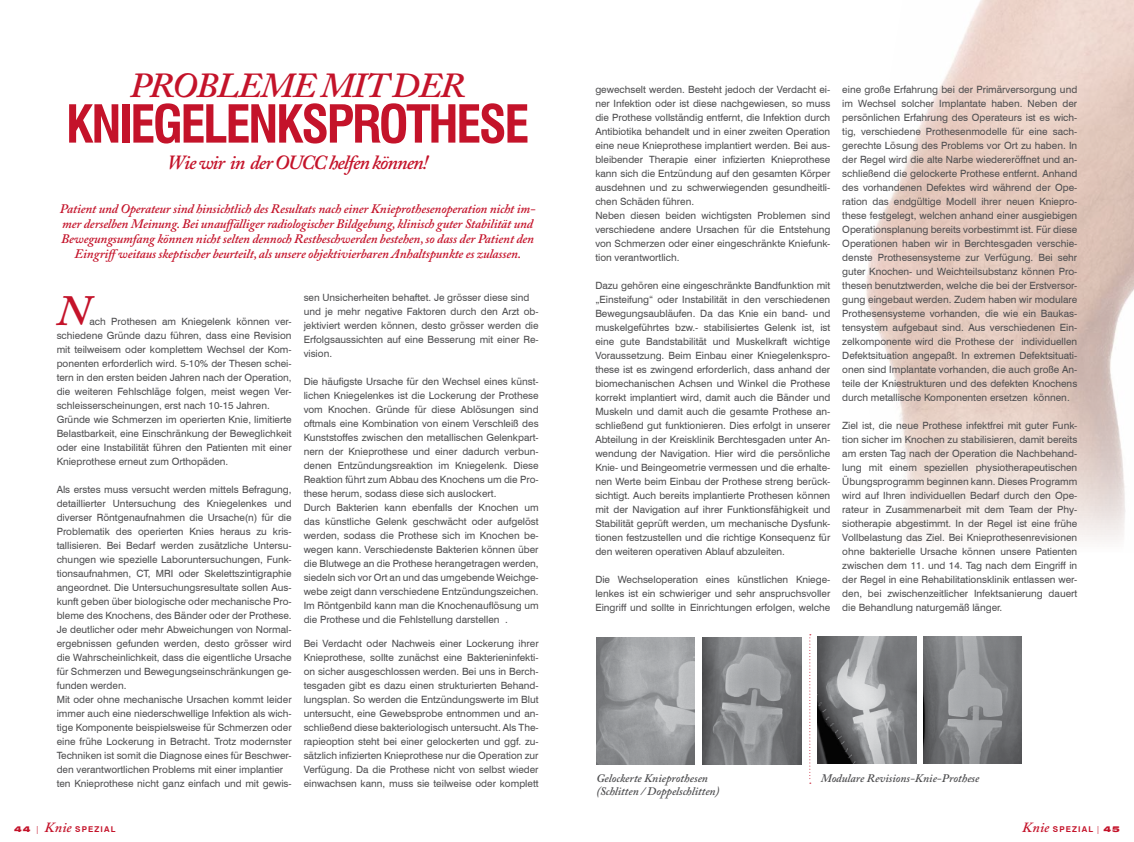
<style>
.page{position:relative;width:1134px;height:842px;background:#fff}
.page>*{position:absolute;margin:0;border:0;box-sizing:border-box;transform-origin:0 0}
.t1{font:700 condensed 51px "Swiss 721 BT";letter-spacing:-.05em;color:#c4132a}
.t2{font:italic 600 43px "Adobe Caslon Pro";color:#c4132a}
.t3{font:italic 600 35px "Adobe Caslon Pro";letter-spacing:-.035em;color:#c4132a}
.t4{font:italic 600 20px "Adobe Caslon Pro";letter-spacing:-.05em;color:#c4132a}
.t5{font:italic 600 13px/15px "Adobe Caslon Pro";letter-spacing:-.01em;color:#c4132a;text-align:center}
.t6{font:italic 600 11.5px/13px "Adobe Caslon Pro";color:#4d4d4f}
.t7{font:10px/14px "Swiss 721 BT";color:#4d4d4f}
.t8{font:700 8px "Swiss 721 BT";letter-spacing:.14em;color:#c4132a}
.s1{font-weight:900;font-stretch:expanded}
.s2{font-family:"Adobe Garamond Pro";font-weight:400}
.s3{font-family:"Adobe Caslon Pro";font-weight:600;font-style:italic;font-size:14px}
</style>
<div class="page">
<img style="left:866px;top:0;width:268px;height:542px">
<img style="left:923px;top:637px;width:98px;height:127px">
<img style="left:818px;top:637px;width:98px;height:127px">
<img style="left:702px;top:637px;width:99px;height:128px">
<img style="left:596px;top:637px;width:98px;height:128px">
<svg style="left:809px;top:634px;width:2px;height:150px"></svg>
<h3 class="t3" style="left:130px;top:64px;width:337px">PROBLEME MIT DER</h3>
<h1 class="t1" style="left:66px;top:93px;width:465px">KNIEGELENKSPROTHESE</h1>
<h3 class="t4" style="left:167px;top:150px;width:262px">Wie wir in der OUCC helfen können!</h3>
<p class="t5" style="left:60px;top:201px;width:477px">Patient und Operateur sind hinsichtlich des Resultats nach einer Knieprothesenoperation nicht im&shy;mer derselben Meinung. Bei unauffälliger radiologischer Bildgebung, klinisch guter Stabilität und Bewegungsumfang können nicht selten dennoch Restbeschwerden bestehen, so dass der Patient den Eingriffweitaus skeptischer beurteilt, als unsere objektivierbaren Anhaltspunkte es zulassen.</p>
<h2 class="t2" style="left:57px;top:285px;width:34px">N</h2>
<p class="t7" style="left:57px;top:314px;width:236px;text-indent:33px">ach Prothesen am Kniegelenk können ver&shy;schiedene Gründe dazu führen, dass eine Revision mit teilweisem oder komplettem Wechsel der Kom&shy;ponenten erforderlich wird. 5-10% der Thesen schei&shy;tern in den ersten beiden Jahren nach der Operation, die weiteren Fehlschläge folgen, meist wegen Ver&shy;schleisserscheinungen, erst nach 10-15 Jahren.<br>Gründe wie Schmerzen im operierten Knie, limitierte Belastbarkeit, eine Einschränkung der Beweglichkeit oder eine Instabilität führen den Patienten mit einer Knieprothese erneut zum Orthopäden.</p>
<p class="t7" style="left:57px;top:482px;width:236px">Als erstes muss versucht werden mittels Befragung, detaillierter Untersuchung des Kniegelenkes und diverser Röntgenaufnahmen die Ursache(n) für die Problematik des operierten Knies heraus zu kris&shy;tallisieren. Bei Bedarf werden zusätzliche Untersu&shy;chungen wie spezielle Laboruntersuchungen, Funk&shy;tionsaufnahmen, CT, MRI oder Skelettszintigraphie angeordnet. Die Untersuchungsresultate sollen Aus&shy;kunft geben über biologische oder mechanische Pro&shy;bleme des Knochens, des Bänder oder der Prothese.<br>Je deutlicher oder mehr Abweichungen von Normal&shy;ergebnissen gefunden werden, desto grösser wird die Wahrscheinlichkeit, dass die eigentliche Ursache für Schmerzen und Bewegungseinschränkungen ge&shy;funden werden.<br>Mit oder ohne mechanische Ursachen kommt leider immer auch eine niederschwellige Infektion als wich&shy;tige Komponente beispielsweise für Schmerzen oder eine frühe Lockerung in Betracht. Trotz modernster Techniken ist somit die Diagnose eines für Beschwer&shy;den verantwortlichen Problems mit einer implantier ten Knieprothese nicht ganz einfach und mit gewis-</p>
<p class="t7" style="left:304px;top:290px;width:236px">sen Unsicherheiten behaftet. Je grösser diese sind und je mehr negative Faktoren durch den Arzt ob&shy;jektiviert werden können, desto grösser werden die Erfolgsaussichten auf eine Besserung mit einer Re&shy;vision.</p>
<p class="t7" style="left:304px;top:374px;width:236px">Die häufigste Ursache für den Wechsel eines künst&shy;lichen Kniegelenkes ist die Lockerung der Prothese vom Knochen. Gründe für diese Ablösungen sind oftmals eine Kombination von einem Verschleiß des Kunststoffes zwischen den metallischen Gelenkpart&shy;nern der Knieprothese und einer dadurch verbun&shy;denen Entzündungsreaktion im Kniegelenk. Diese Reaktion führt zum Abbau des Knochens um die Pro&shy;these herum, sodass diese sich auslockert.<br>Durch Bakterien kann ebenfalls der Knochen um das künstliche Gelenk geschwächt oder aufgelöst werden, sodass die Prothese sich im Knochen be&shy;wegen kann. Verschiedenste Bakterien können über die Blutwege an die Prothese herangetragen werden, siedeln sich vor Ort an und das umgebende Weichge&shy;webe zeigt dann verschiedene Entzündungszeichen.<br>Im Röntgenbild kann man die Knochenauflösung um die Prothese und die Fehlstellung darstellen .</p>
<p class="t7" style="left:304px;top:636px;width:236px;text-align:justify">Bei Verdacht oder Nachweis einer Lockerung ihrer Knieprothese, sollte zunächst eine Bakterieninfekti&shy;on sicher ausgeschlossen werden. Bei uns in Berch&shy;tesgaden gibt es dazu einen strukturierten Behand&shy;lungsplan. So werden die Entzündungswerte im Blut untersucht, eine Gewebsprobe entnommen und an&shy;schließend diese bakteriologisch untersucht. Als The&shy;rapieoption steht bei einer gelockerten und ggf. zu&shy;sätzlich infizierten Knieprothese nur die Operation zur Verfügung. Da die Prothese nicht von selbst wieder einwachsen kann, muss sie teilweise oder komplett</p>
<p class="t7" style="left:595px;top:83px;width:236px">gewechselt werden. Besteht jedoch der Verdacht ei&shy;ner Infektion oder ist diese nachgewiesen, so muss die Prothese vollständig entfernt, die Infektion durch Antibiotika behandelt und in einer zweiten Operation eine neue Knieprothese implantiert werden. Bei aus&shy;bleibender Therapie einer infizierten Knieprothese kann sich die Entzündung auf den gesamten Körper ausdehnen und zu schwerwiegenden gesundheitli&shy;chen Schäden führen.<br>Neben diesen beiden wichtigsten Problemen sind verschiedene andere Ursachen für die Entstehung von Schmerzen oder einer eingeschränkte Kniefunk&shy;tion verantwortlich.</p>
<p class="t7" style="left:595px;top:279px;width:236px;text-align:justify">Dazu gehören eine eingeschränkte Bandfunktion mit „Einsteifung“ oder Instabilität in den verschiedenen Bewegungsaubläufen. Da das Knie ein band- und muskelgeführtes bzw.- stabilisiertes Gelenk ist, ist eine gute Bandstabilität und Muskelkraft wichtige Voraussetzung. Beim Einbau einer Kniegelenkspro&shy;these ist es zwingend erforderlich, dass anhand der biomechanischen Achsen und Winkel die Prothese korrekt implantiert wird, damit auch die Bänder und Muskeln und damit auch die gesamte Prothese an&shy;schließend gut funktionieren. Dies erfolgt in unserer Abteilung in der Kreisklinik Berchtesgaden unter An&shy;wendung der Navigation. Hier wird die persönliche Knie- und Beingeometrie vermessen und die erhalte&shy;nen Werte beim Einbau der Prothese streng berück&shy;sichtigt. Auch bereits implantierte Prothesen können mit der Navigation auf ihrer Funktionsfähigkeit und Stabilität geprüft werden, um mechanische Dysfunk&shy;tionen festzustellen und die richtige Konsequenz für den weiteren operativen Ablauf abzuleiten.</p>
<p class="t7" style="left:595px;top:573px;width:236px;text-align:justify">Die Wechseloperation eines künstlichen Kniege&shy;lenkes ist ein schwieriger und sehr anspruchsvoller Eingriff und sollte in Einrichtungen erfolgen, welche</p>
<p class="t7" style="left:842px;top:83px;width:236px;text-align:justify">eine große Erfahrung bei der Primärversorgung und im Wechsel solcher Implantate haben. Neben der persönlichen Erfahrung des Operateurs ist es wich&shy;tig, verschiedene Prothesenmodelle für eine sach&shy;gerechte Lösung des Problems vor Ort zu haben. In der Regel wird die alte Narbe wiedereröffnet und an&shy;schließend die gelockerte Prothese entfernt. Anhand des vorhandenen Defektes wird während der Ope&shy;ration das endgültige Modell ihrer neuen Kniepro&shy;these festgelegt, welchen anhand einer ausgiebigen Operationsplanung bereits vorbestimmt ist. Für diese Operationen haben wir in Berchtesgaden verschie&shy;denste Prothesensysteme zur Verfügung. Bei sehr guter Knochen- und Weichteilsubstanz können Pro&shy;thesen benutztwerden, welche die bei der Erstversor&shy;gung eingebaut werden. Zudem haben wir modulare Prothesensysteme vorhanden, die wie ein Baukas&shy;tensystem aufgebaut sind. Aus verschiedenen Ein&shy;zelkomponente wird die Prothese der individuellen Defektsituation angepaßt. In extremen Defektsituati&shy;onen sind Implantate vorhanden, die auch große An&shy;teile der Kniestrukturen und des defekten Knochens durch metallische Komponenten ersetzen können.</p>
<p class="t7" style="left:842px;top:419px;width:236px;text-align:justify">Ziel ist, die neue Prothese infektfrei mit guter Funk&shy;tion sicher im Knochen zu stabilisieren, damit bereits am ersten Tag nach der Operation die Nachbehand&shy;lung mit einem speziellen physiotherapeutischen Übungsprogramm beginnen kann. Dieses Programm wird auf Ihren individuellen Bedarf durch den Ope&shy;rateur in Zusammenarbeit mit dem Team der Phy&shy;siotherapie abgestimmt. In der Regel ist eine frühe Vollbelastung das Ziel. Bei Knieprothesenrevisionen ohne bakterielle Ursache können unsere Patienten zwischen dem 11. und 14. Tag nach dem Eingriff in der Regel in eine Rehabilitationsklinik entlassen wer&shy;den, bei zwischenzeitlicher Infektsanierung dauert die Behandlung naturgemäß länger.</p>
<p class="t6" style="left:596px;top:772px;width:125px">Gelockerte Knieprothesen (Schlitten / Doppelschlitten)</p>
<p class="t6" style="left:821px;top:771px;width:160px">Modulare Revisions-Knie-Prothese</p>
<p class="t8" style="left:14px;top:825px;width:103px"><span class="s1">44</span> <span class="s2">|</span> <span class="s3">Knie</span> SPEZIAL</p>
<p class="t8" style="left:1022px;top:825px;width:99px"><span class="s3">Knie</span> SPEZIAL <span class="s2">|</span> <span class="s1">45</span></p>
</div>
